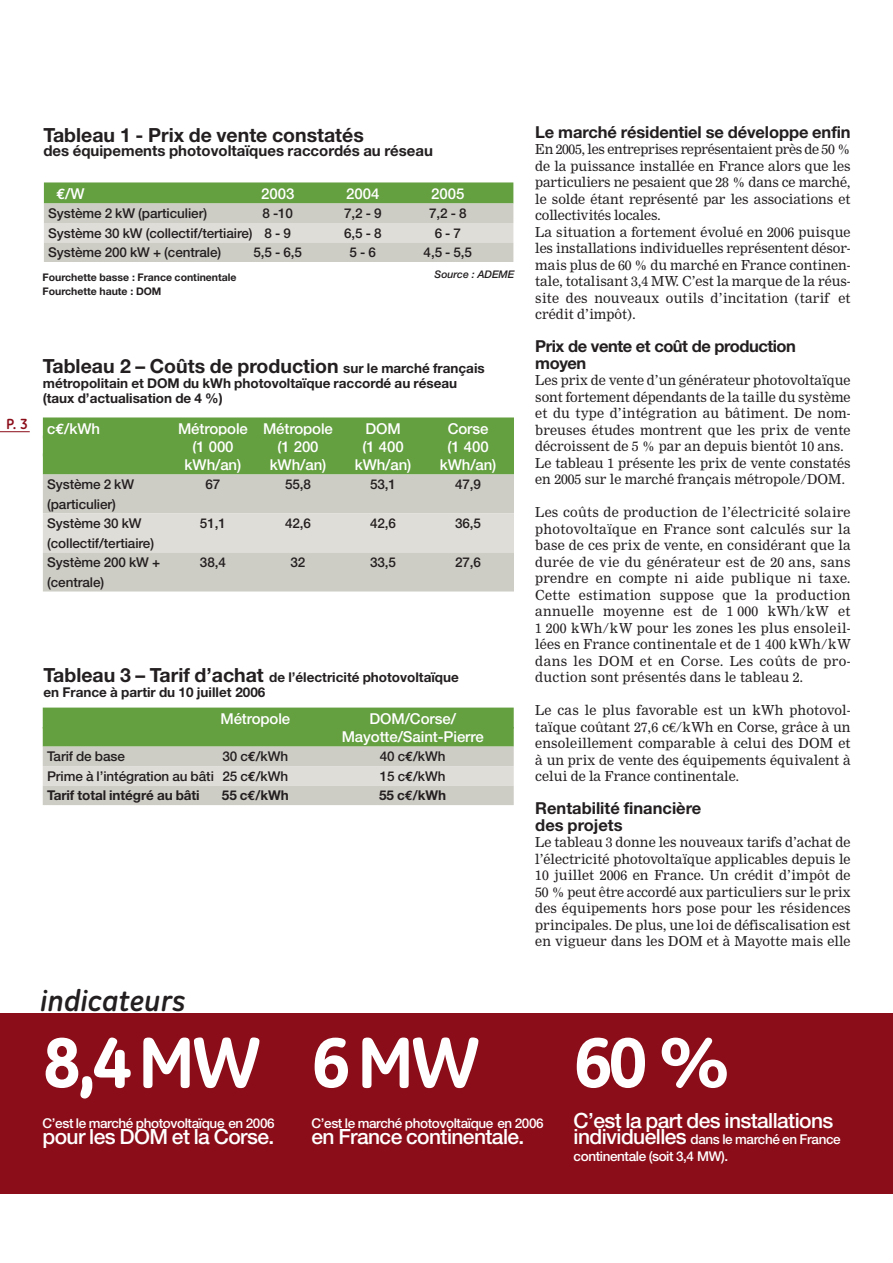
<style>
.page{position:relative;width:893px;height:1263px;background:#fff}
.page>*{position:absolute;margin:0;border:0;box-sizing:border-box;transform-origin:0 0}
.t1{font:800 72px "GE Inspira";letter-spacing:-.055em;color:#fff}
.t2{font:italic 700 29.55px "GE Inspira";color:#231f20}
.t3{font:500 21px "Helvetica Neue";letter-spacing:-.03em;color:#fff}
.t4{font:700 19.5px "Helvetica Neue";color:#231f20}
.t5{font:700 16.5px/16.5px "Helvetica Neue";letter-spacing:-.005em;color:#231f20}
.t6{font:700 16.5px/16.5px "Helvetica Neue";letter-spacing:-.03em;color:#231f20}
.t7{font:500 15px/18px "Helvetica Neue";letter-spacing:-.005em;color:#fff;text-align:center}
.t8{font:700 15px "Helvetica Neue";color:#231f20}
.t9{font:700 15px "GE Inspira";color:#8b0d19}
.t10{font:13.5px/16.5px "Nimrod";color:#231f20;text-align:justify}
.t11{font:500 13.5px/19.5px "Helvetica Neue";letter-spacing:-.005em;color:#231f20}
.t12{font:700 13.5px/15px "Helvetica Neue";color:#231f20}
.t13{font:500 13.5px/16.5px "Helvetica Neue";letter-spacing:-.03em;color:#fff}
.t14{font:700 10.5px/13.5px "Helvetica Neue";color:#231f20}
.t15{font:italic 500 10.5px "Helvetica Neue";letter-spacing:-.005em;color:#231f20}
.s1{font-family:"Euro Mono";font-weight:700}
.s2{font-size:13.5px}
.s3{font-size:19.5px}
.s4{font-family:"Euro Mono"}
.s5{font-family:"Euro Serif"}
.s6{font-size:21px}
</style>
<div class="page">
<hr style="left:0;top:431px;width:30px;height:1px;background:#8b0d19">
<div style="left:0;top:1014px;width:892px;height:180px;background:#8b0d19"></div>
<div style="left:44px;top:182px;width:469px;height:21px;background:#649f40"></div>
<div style="left:44px;top:203px;width:469px;height:20px;background:#cdccc5"></div>
<div style="left:44px;top:223px;width:469px;height:19px;background:#dfddd8"></div>
<div style="left:44px;top:242px;width:469px;height:20px;background:#cdccc5"></div>
<div style="left:43px;top:708px;width:471px;height:21px;background:#649f40"></div>
<div style="left:43px;top:727px;width:471px;height:20px;background:#649f40"></div>
<div style="left:43px;top:747px;width:471px;height:19px;background:#cdccc5"></div>
<div style="left:43px;top:766px;width:471px;height:20px;background:#dfddd8"></div>
<div style="left:43px;top:786px;width:471px;height:19px;background:#cdccc5"></div>
<div style="left:43px;top:417px;width:471px;height:21px;background:#649f40"></div>
<div style="left:43px;top:435px;width:471px;height:21px;background:#649f40"></div>
<div style="left:43px;top:453px;width:471px;height:21px;background:#649f40"></div>
<div style="left:43px;top:474px;width:471px;height:20px;background:#cdccc5"></div>
<div style="left:43px;top:494px;width:471px;height:19px;background:#cdccc5"></div>
<div style="left:43px;top:513px;width:471px;height:20px;background:#dfddd8"></div>
<div style="left:43px;top:533px;width:471px;height:19px;background:#dfddd8"></div>
<div style="left:43px;top:552px;width:471px;height:20px;background:#cdccc5"></div>
<div style="left:43px;top:572px;width:471px;height:19px;background:#cdccc5"></div>
<h3 class="t4" style="left:43px;top:129px;width:322px">Tableau 1 - Prix de vente constatés</h3>
<p class="t8" style="left:43px;top:145px;width:391px">des équipements photovoltaïques raccordés au réseau</p>
<p class="t7" style="left:56px;top:186px;width:30px"><span class="s1">€</span>/W</p>
<p class="t7" style="left:261px;top:186px;width:35px">2003</p>
<p class="t7" style="left:346px;top:186px;width:35px">2004</p>
<p class="t7" style="left:431px;top:186px;width:35px">2005</p>
<p class="t11" style="left:48px;top:205px;width:160px">Système 2 kW (particulier)</p>
<p class="t11" style="left:262px;top:205px;width:32px">8 -10</p>
<p class="t11" style="left:344px;top:205px;width:39px">7,2 - 9</p>
<p class="t11" style="left:429px;top:205px;width:39px">7,2 - 8</p>
<p class="t11" style="left:48px;top:225px;width:244px">Système 30 kW (collectif/tertiaire) 8 - 9</p>
<p class="t11" style="left:344px;top:225px;width:39px">6,5 - 8</p>
<p class="t11" style="left:435px;top:225px;width:28px">6 - 7</p>
<p class="t11" style="left:48px;top:244px;width:175px">Système 200 kW + (centrale)</p>
<p class="t11" style="left:253px;top:244px;width:50px">5,5 - 6,5</p>
<p class="t11" style="left:350px;top:244px;width:28px">5 - 6</p>
<p class="t11" style="left:424px;top:244px;width:50px">4,5 - 5,5</p>
<p class="t14" style="left:43px;top:272px;width:196px">Fourchette basse : France continentale<br>Fourchette haute : DOM</p>
<p class="t15" style="left:435px;top:270px;width:81px">Source : ADEME</p>
<p class="t9" style="left:6px;top:419px;width:24px">P. 3</p>
<h3 class="t4" style="left:43px;top:359px;width:443px">Tableau 2 – Coûts de production <span class="s2">sur le marché français</span></h3>
<p class="t12" style="left:43px;top:377px;width:416px">métropolitain et DOM du kWh photovoltaïque raccordé au réseau (taux d’actualisation de 4 %)</p>
<p class="t7" style="left:47px;top:421px;width:55px">c<span class="s1">€</span>/kWh</p>
<p class="t7" style="left:178px;top:421px;width:156px">Métropole Métropole</p>
<p class="t7" style="left:365px;top:421px;width:37px">DOM</p>
<p class="t7" style="left:448px;top:421px;width:42px">Corse</p>
<p class="t7" style="left:192px;top:439px;width:43px">(1 000</p>
<p class="t7" style="left:277px;top:439px;width:43px">(1 200</p>
<p class="t7" style="left:362px;top:439px;width:43px">(1 400</p>
<p class="t7" style="left:447px;top:439px;width:43px">(1 400</p>
<p class="t7" style="left:185px;top:457px;width:58px">kWh/an)</p>
<p class="t7" style="left:270px;top:457px;width:58px">kWh/an)</p>
<p class="t7" style="left:355px;top:457px;width:58px">kWh/an)</p>
<p class="t7" style="left:440px;top:457px;width:58px">kWh/an)</p>
<p class="t11" style="left:47px;top:476px;width:89px">Système 2 kW</p>
<p class="t11" style="left:205px;top:476px;width:16px">67</p>
<p class="t11" style="left:285px;top:476px;width:28px">55,8</p>
<p class="t11" style="left:370px;top:476px;width:28px">53,1</p>
<p class="t11" style="left:455px;top:476px;width:28px">47,9</p>
<p class="t11" style="left:47px;top:495px;width:96px">(particulier)<br>Système 30 kW</p>
<p class="t11" style="left:200px;top:515px;width:28px">51,1</p>
<p class="t11" style="left:285px;top:515px;width:28px">42,6</p>
<p class="t11" style="left:370px;top:515px;width:28px">42,6</p>
<p class="t11" style="left:455px;top:515px;width:28px">36,5</p>
<p class="t11" style="left:47px;top:534px;width:115px">(collectif/tertiaire)<br>Système 200 kW +</p>
<p class="t11" style="left:47px;top:573px;width:59px">(centrale)</p>
<p class="t11" style="left:200px;top:554px;width:28px">38,4</p>
<p class="t11" style="left:291px;top:554px;width:16px">32</p>
<p class="t11" style="left:370px;top:554px;width:28px">33,5</p>
<p class="t11" style="left:455px;top:554px;width:28px">27,6</p>
<p class="t12" style="left:44px;top:671px;width:417px"><span class="s3">Tableau 3 – Tarif d’achat</span> de l’électricité photovoltaïque en France à partir du 10 juillet 2006</p>
<p class="t7" style="left:220px;top:711px;width:71px">Métropole</p>
<p class="t7" style="left:342px;top:711px;width:144px">DOM/Corse/<br>Mayotte/Saint-Pierre</p>
<p class="t11" style="left:47px;top:748px;width:79px">Tarif de base</p>
<p class="t11" style="left:223px;top:748px;width:67px">30 c<span class="s1">€</span>/kWh</p>
<p class="t11" style="left:380px;top:748px;width:67px">40 c<span class="s1">€</span>/kWh</p>
<p class="t11" style="left:47px;top:768px;width:243px">Prime à l’intégration au bâti 25 c<span class="s1">€</span>/kWh</p>
<p class="t11" style="left:380px;top:768px;width:67px">15 c<span class="s1">€</span>/kWh</p>
<p class="t12" style="left:47px;top:789px;width:154px">Tarif total intégré au bâti</p>
<p class="t12" style="left:222px;top:789px;width:68px">55 c<span class="s4">€</span>/kWh</p>
<p class="t12" style="left:379px;top:789px;width:68px">55 c<span class="s4">€</span>/kWh</p>
<p class="t5" style="left:535px;top:125px;width:317px">Le marché résidentiel se développe enfin</p>
<p class="t10" style="left:535px;top:143px;width:317px;text-align:left">En 2005, les entreprises représentaient près de 50 % de la puissance installée en France alors que les particuliers ne pesaient que 28 % dans ce marché, le solde étant représenté par les associations et collectivités locales.<br>La situation a fortement évolué en 2006 puisque les installations individuelles représentent désor&shy;mais plus de 60 % du marché en France continen&shy;tale, totalisant 3,4 MW. C’est la marque de la réus&shy;site des nouveaux outils d’incitation (tarif et crédit d’impôt).</p>
<p class="t6" style="left:535px;top:340px;width:262px">Prix de vente et coût de production moyen</p>
<p class="t10" style="left:535px;top:374px;width:317px;text-align:left">Les prix de vente d’un générateur photovoltaïque sont fortement dépendants de la taille du système et du type d’intégration au bâtiment. De nom&shy;breuses études montrent que les prix de vente décroissent de 5 % par an depuis bientôt 10 ans.<br>Le tableau 1 présente les prix de vente constatés en 2005 sur le marché français métropole/DOM.</p>
<p class="t10" style="left:535px;top:506px;width:317px">Les coûts de production de l’électricité solaire photovoltaïque en France sont calculés sur la base de ces prix de vente, en considérant que la durée de vie du générateur est de 20 ans, sans prendre en compte ni aide publique ni taxe.<br>Cette estimation suppose que la production annuelle moyenne est de 1 000 kWh/kW et 1 200 kWh/kW pour les zones les plus ensoleil&shy;lées en France continentale et de 1 400 kWh/kW dans les DOM et en Corse. Les coûts de pro&shy;duction sont présentés dans le tableau 2.</p>
<p class="t10" style="left:535px;top:704px;width:317px">Le cas le plus favorable est un kWh photovol&shy;taïque coûtant 27,6 c<span class="s5">€</span>/kWh en Corse, grâce à un ensoleillement comparable à celui des DOM et à un prix de vente des équipements équivalent à celui de la France continentale.</p>
<p class="t5" style="left:535px;top:802px;width:168px">Rentabilité financière des projets</p>
<p class="t10" style="left:535px;top:836px;width:317px">Le tableau 3 donne les nouveaux tarifs d’achat de l’électricité photovoltaïque applicables depuis le 10 juillet 2006 en France. Un crédit d’impôt de 50 % peut être accordé aux particuliers sur le prix des équipements hors pose pour les résidences principales. De plus, une loi de défiscalisation est en vigueur dans les DOM et à Mayotte mais elle</p>
<h2 class="t2" style="left:40px;top:990px;width:147px">indicateurs</h2>
<h1 class="t1" style="left:43px;top:1036px;width:221px">8,4MW</h1>
<p class="t13" style="left:43px;top:1116px;width:234px">C’est le marché photovoltaïque en 2006</p>
<h3 class="t3" style="left:43px;top:1129px;width:233px">pour les DOM et la Corse.</h3>
<h1 class="t1" style="left:311px;top:1036px;width:171px">6MW</h1>
<p class="t13" style="left:311px;top:1116px;width:234px">C’est le marché photovoltaïque en 2006</p>
<h3 class="t3" style="left:311px;top:1129px;width:214px">en France continentale.</h3>
<h1 class="t1" style="left:574px;top:1036px;width:158px">60%</h1>
<h3 class="t3" style="left:574px;top:1113px;width:261px">C’est la part des installations</h3>
<p class="t13" style="left:574px;top:1133px;width:269px"><span class="s6">individuelles</span> dans le marché en France continentale (soit 3,4 MW).</p>
</div>
